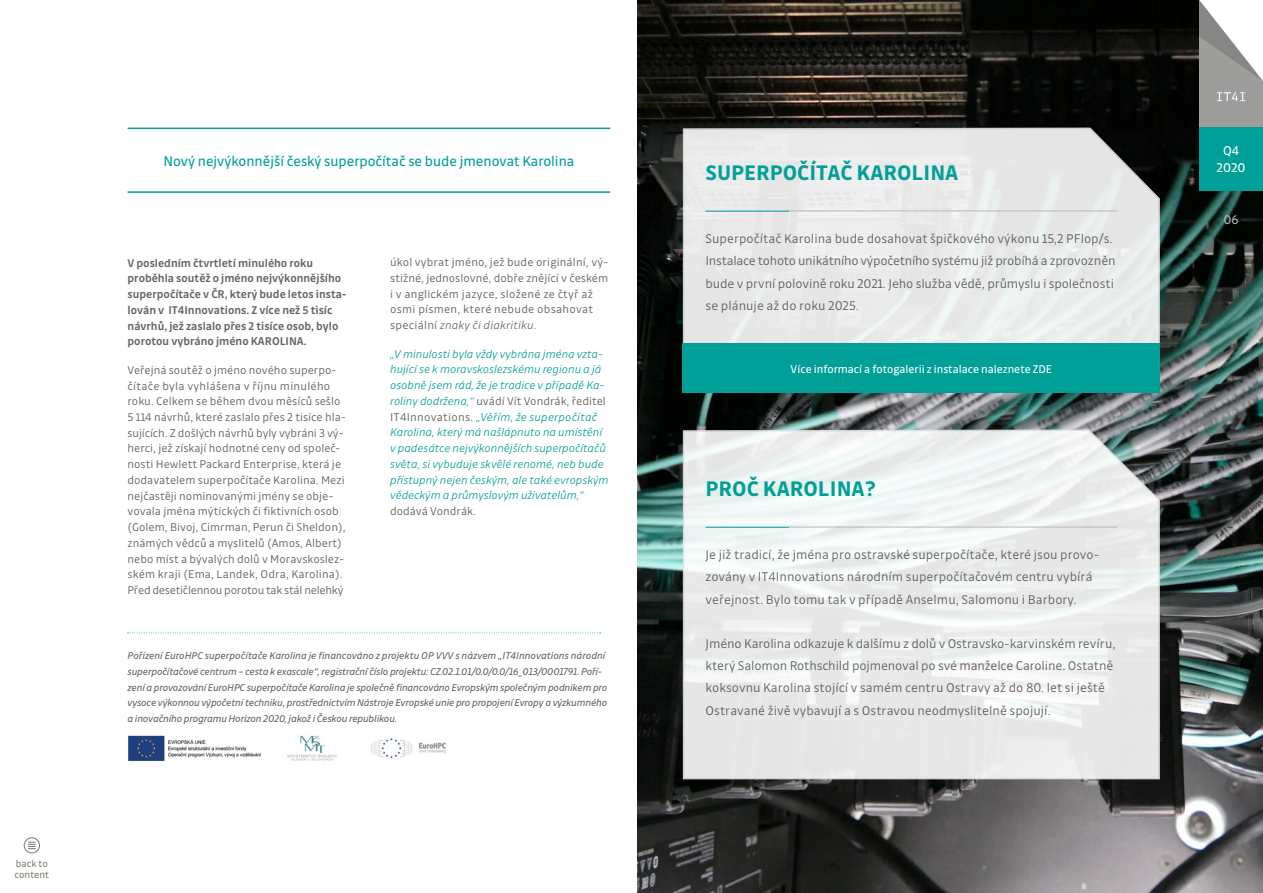
<style>
.page{position:relative;width:1263px;height:893px;background:#fff}
.page>*{position:absolute;margin:0;border:0;box-sizing:border-box;transform-origin:0 0}
.t1{font:700 22.5px "Drive";color:#009f98}
.t2{font:15px "Drive";color:#009f98}
.t3{font:300 13.5px/22.2px "Drive";color:#646363}
.t4{font:13.5px/16.2px "Drive";color:#fff;text-align:center}
.t5{font:13.5px "Drive";color:#b3b2b2}
.t6{font:300 12px/15.8px "Drive";color:#646363}
.t7{font:italic 300 12px/15.8px "Drive";color:#009d95}
.t8{font:500 12px/15.8px "Drive";color:#646363}
.t9{font:12px "Drive";color:#fff}
.t10{font:italic 10.5px/15.8px "Drive";letter-spacing:-.015em;color:#646363}
.t11{font:10.5px/10.5px "Drive";color:#7d8175}
.s1{font-style:italic}
.s2{font-style:normal;color:#646363}
</style>
<div class="page">
<hr style="left:128px;top:128px;width:482px;height:1px;background:#009f98">
<hr style="left:128px;top:191px;width:482px;height:2px;background:#009f98">
<img style="left:638px;top:0;width:625px;height:893px">
<svg style="left:682px;top:126px;width:478px;height:268px"></svg>
<svg style="left:682px;top:428px;width:478px;height:352px"></svg>
<svg style="left:128px;top:632px;width:473px;height:1px"></svg>
<div style="left:683px;top:343px;width:477px;height:50px;background:#009f98"></div>
<hr style="left:706px;top:211px;width:411px;height:1px;background:#b8b7b7">
<hr style="left:706px;top:211px;width:83px;height:1px;background:#32b6b2">
<hr style="left:706px;top:527px;width:411px;height:1px;background:#b8b7b7">
<hr style="left:706px;top:527px;width:83px;height:1px;background:#32b6b2">
<img style="left:128px;top:735px;width:318px;height:27px">
<div style="left:1199px;top:0;width:64px;height:128px;background:#9d9d9c"></div>
<svg style="left:1127px;top:0;width:136px;height:101px"></svg>
<div style="left:1199px;top:128px;width:64px;height:63px;background:#009f98"></div>
<div style="left:24px;top:837px;width:16px;height:16px;border:1px solid #7d8175;border-radius:50%"></div>
<svg style="left:28px;top:842px;width:8px;height:7px"></svg>
<p class="t11" style="left:15px;top:858px;width:36px">back to content</p>
<p class="t2" style="left:163px;top:152px;width:412px">Nový nejvýkonnější český superpočítač se bude jmenovat Karolina</p>
<h1 class="t1" style="left:706px;top:159px;width:254px">SUPERPOČÍTAČ KAROLINA</h1>
<p class="t8" style="left:128px;top:255px;width:221px">V posledním čtvrtletí minulého roku proběhla soutěž o jméno nejvýkonnějšího superpočítače v ČR, který bude letos insta&shy;lován v IT4Innovations. Z více než 5 tisíc návrhů, jež zaslalo přes 2 tisíce osob, bylo porotou vybráno jméno KAROLINA.</p>
<p class="t6" style="left:128px;top:362px;width:220px">Veřejná soutěž o jméno nového superpo&shy;čítače byla vyhlášena v říjnu minulého roku. Celkem se během dvou měsíců sešlo 5 114 návrhů, které zaslalo přes 2 tisíce hla&shy;sujících. Z došlých návrhů byly vybráni 3 vý&shy;herci, jež získají hodnotné ceny od společ&shy;nosti Hewlett Packard Enterprise, která je dodavatelem superpočítače Karolina. Mezi nejčastěji nominovanými jmény se obje&shy;vovala jména mýtických či fiktivních osob (Golem, Bivoj, Cimrman, Perun či Sheldon), známých vědců a myslitelů (Amos, Albert) nebo míst a bývalých dolů v Moravskoslez&shy;ském kraji (Ema, Landek, Odra, Karolina).<br>Před desetičlennou porotou tak stál nelehký</p>
<p class="t6" style="left:390px;top:254px;width:220px">úkol vybrat jméno, jež bude originální, vý&shy;stižné, jednoslovné, dobře znějící v českém i v anglickém jazyce, složené ze čtyř až osmi písmen, které nebude obsahovat speciální <span class="s1">znaky či diakritiku.</span></p>
<p class="t7" style="left:390px;top:346px;width:220px">„V minulosti byla vždy vybrána jména vzta&shy;hující se k moravskoslezskému regionu a já osobně jsem rád, že je tradice v případě Ka&shy;roliny dodržena,“ <span class="s2">uvádí Vít Vondrák, ředitel IT4Innovations.</span> „Věřím, že superpočítač Karolina, který má našlápnuto na umístění v padesátce nejvýkonnějších superpočítačů světa, si vybuduje skvělé renomé, neb bude přístupný nejen českým, ale také evropským vědeckým a průmyslovým uživatelům,“</p>
<p class="t6" style="left:390px;top:503px;width:87px">dodává Vondrák.</p>
<p class="t10" style="left:128px;top:648px;width:481px">Pořízení EuroHPC superpočítače Karolina je financováno z projektu OP VVV s názvem „IT4Innovations národní superpočítačové centrum – cesta k exascale“, registrační číslo projektu: CZ.02.1.01/0.0/0.0/16_013/0001791. Poří&shy;zení a provozování EuroHPC superpočítače Karolina je společně financováno Evropským společným podnikem pro vysoce výkonnou výpočetní techniku, prostřednictvím Nástroje Evropské unie pro propojení Evropy a výzkumného a inovačního programu Horizon 2020, jakož i Českou republikou.</p>
<p class="t3" style="left:706px;top:228px;width:412px">Superpočítač Karolina bude dosahovat špičkového výkonu 15,2 PFlop/s.<br>Instalace tohoto unikátního výpočetního systému již probíhá a zprovozněn bude v první polovině roku 2021. Jeho služba vědě, průmyslu i společnosti se plánuje až do roku 2025.</p>
<p class="t9" style="left:791px;top:362px;width:263px">Více informací a fotogalerii z instalace naleznete ZDE</p>
<h1 class="t1" style="left:706px;top:475px;width:172px">PROČ KAROLINA?</h1>
<p class="t3" style="left:706px;top:544px;width:395px">Je již tradicí, že jména pro ostravské superpočítače, které jsou provo&shy;zovány v IT4Innovations národním superpočítačovém centru vybírá veřejnost. Bylo tomu tak v případě Anselmu, Salomonu i Barbory.</p>
<p class="t3" style="left:706px;top:632px;width:411px">Jméno Karolina odkazuje k dalšímu z dolů v Ostravsko-karvinském revíru, který Salomon Rothschild pojmenoval po své manželce Caroline. Ostatně koksovnu Karolina stojící v samém centru Ostravy až do 80. let si ještě Ostravané živě vybavují a s Ostravou neodmyslitelně spojují.</p>
<p class="t4" style="left:1216px;top:143px;width:30px">Q4<br>2020</p>
<p class="t5" style="left:1223px;top:212px;width:17px">06</p>
</div>
